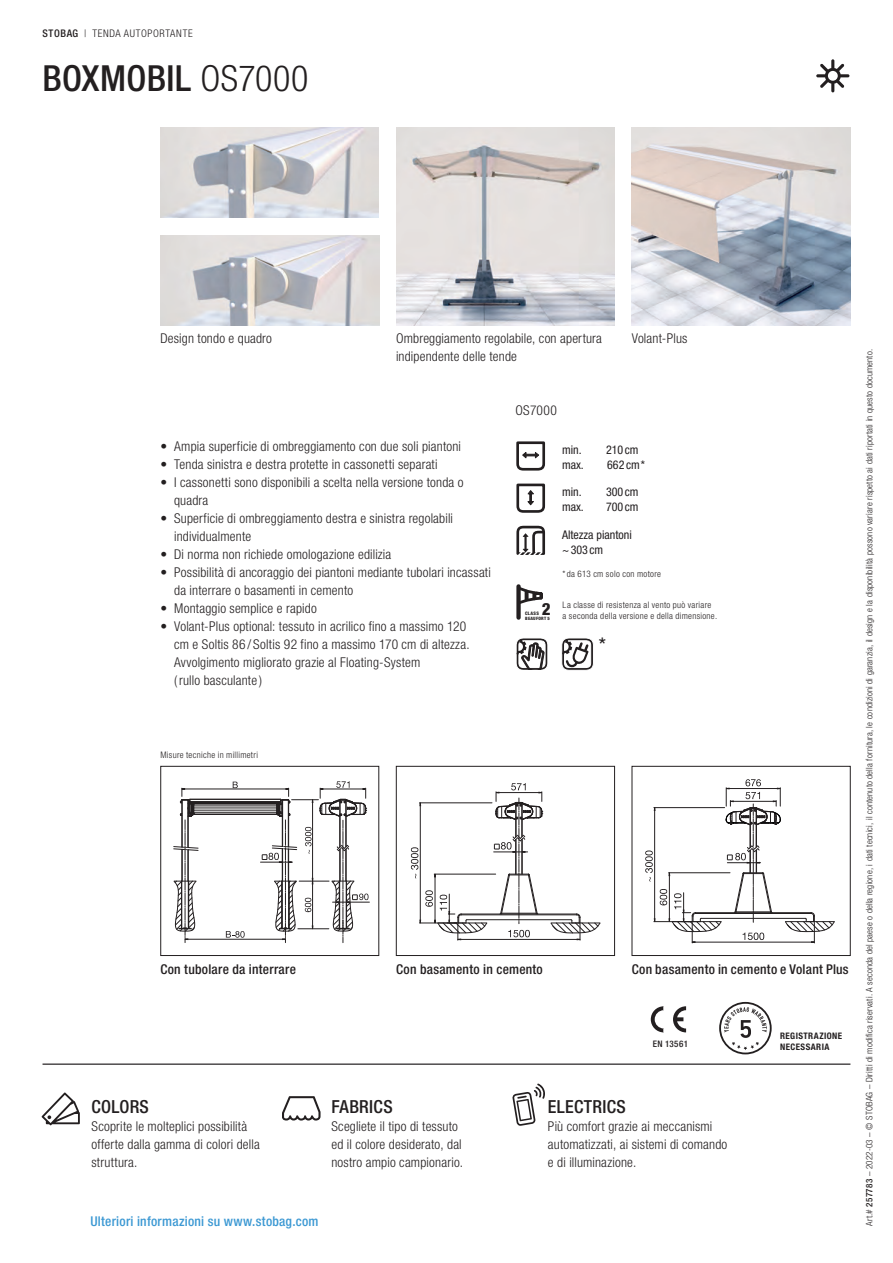
<style>
.page{position:relative;width:893px;height:1263px;background:#fff}
.page>*{position:absolute;margin:0;border:0;box-sizing:border-box;transform-origin:0 0}
.t1{font:500 condensed 36px "Helvetica Neue LT Pro";letter-spacing:.01em;color:#231f20}
.t2{font:condensed 20.4px "Helvetica Neue LT Pro";color:#231f20}
.t3{font:500 condensed 18px "Helvetica Neue LT Pro";letter-spacing:.02em;color:#231f20}
.t4{font:800 condensed 16.8px "Helvetica Neue LT Pro";color:#231f20}
.t5{font:300 condensed 13.5px/18px "Helvetica Neue LT Pro";letter-spacing:.015em;color:#231f20}
.t6{font:500 condensed 13.5px "Helvetica Neue LT Pro";letter-spacing:.02em;color:#231f20}
.t7{font:500 condensed 13.5px "Helvetica Neue LT Pro";letter-spacing:.02em;color:#3b98d3}
.t8{font:condensed 12px/15px "Helvetica Neue LT Pro";color:#231f20}
.t9{font:300 condensed 10.5px "Helvetica Neue LT Pro";letter-spacing:.06em;color:#231f20}
.t10{font:300 condensed 9px/11.2px "Helvetica Neue LT Pro";letter-spacing:.02em;color:#231f20}
.t11{font:700 condensed 9px/11.2px "Helvetica Neue LT Pro";letter-spacing:.045em;color:#231f20}
.t12{font:300 condensed 9px "Helvetica Neue LT Pro";letter-spacing:.04em;color:#231f20}
.t13{font:500 condensed 9px "Helvetica Neue LT Pro";letter-spacing:.045em;color:#231f20}
.t14{font:800 condensed 4.8px "Helvetica Neue LT Pro";letter-spacing:.075em;color:#231f20}
.t15{font:800 condensed 4.5px "Helvetica Neue LT Pro";letter-spacing:.05em;color:#231f20}
.s1{font-weight:500}
.s2{font-weight:300}
</style>
<div class="page">
<svg style="left:816px;top:59px;width:33px;height:33px"></svg>
<img style="left:160px;top:128px;width:218px;height:89px">
<img style="left:160px;top:235px;width:219px;height:90px">
<img style="left:632px;top:127px;width:218px;height:198px">
<img style="left:396px;top:128px;width:219px;height:197px">
<svg style="left:516px;top:441px;width:30px;height:30px"></svg>
<svg style="left:516px;top:483px;width:30px;height:30px"></svg>
<div style="left:516px;top:586px;width:5px;height:32px;background:#231f20"></div>
<svg style="left:516px;top:585px;width:27px;height:21px"></svg>
<svg style="left:233px;top:782px;width:5px;height:6px"></svg>
<svg style="left:226px;top:931px;width:19px;height:7px"></svg>
<hr style="left:185px;top:939px;width:100px;height:1px;background:#231f20">
<hr style="left:182px;top:789px;width:107px;height:1px;background:#231f20">
<hr style="left:193px;top:814px;width:85px;height:1px;background:#231f20">
<hr style="left:193px;top:803px;width:85px;height:1px;background:#231f20">
<hr style="left:194px;top:804px;width:83px;height:1px;background:#231f20">
<hr style="left:194px;top:806px;width:83px;height:1px;background:#231f20">
<hr style="left:194px;top:808px;width:83px;height:1px;background:#231f20">
<hr style="left:194px;top:810px;width:83px;height:1px;background:#231f20">
<hr style="left:194px;top:812px;width:83px;height:1px;background:#231f20">
<hr style="left:190px;top:799px;width:91px;height:1px;background:#231f20">
<hr style="left:190px;top:801px;width:91px;height:1px;background:#231f20">
<hr style="left:190px;top:802px;width:91px;height:1px;background:#231f20">
<svg style="left:173px;top:788px;width:25px;height:154px"></svg>
<svg style="left:260px;top:781px;width:109px;height:162px"></svg>
<div style="left:160px;top:766px;width:219px;height:190px;border:1px solid #231f20"></div>
<hr style="left:458px;top:939px;width:122px;height:1px;background:#231f20">
<hr style="left:435px;top:874px;width:1px;height:49px;background:#231f20">
<hr style="left:434px;top:874px;width:62px;height:1px;background:#231f20">
<hr style="left:420px;top:803px;width:1px;height:120px;background:#231f20">
<hr style="left:419px;top:802px;width:73px;height:1px;background:#231f20">
<hr style="left:419px;top:923px;width:38px;height:1px;background:#231f20">
<hr style="left:461px;top:914px;width:116px;height:1px;background:#231f20">
<hr style="left:467px;top:919px;width:104px;height:1px;background:#231f20">
<svg style="left:551px;top:913px;width:49px;height:27px"></svg>
<svg style="left:508px;top:930px;width:22px;height:7px"></svg>
<svg style="left:420px;top:890px;width:67px;height:50px"></svg>
<svg style="left:494px;top:783px;width:49px;height:141px"></svg>
<svg style="left:411px;top:847px;width:7px;height:31px"></svg>
<div style="left:396px;top:766px;width:219px;height:190px;border:1px solid #231f20"></div>
<svg style="left:645px;top:779px;width:190px;height:164px"></svg>
<div style="left:632px;top:766px;width:218px;height:190px;border:1px solid #231f20"></div>
<svg style="left:651px;top:1006px;width:13px;height:26px"></svg>
<svg style="left:673px;top:1006px;width:13px;height:26px"></svg>
<hr style="left:43px;top:1063px;width:807px;height:2px;background:#231f20">
<svg style="left:42px;top:1092px;width:38px;height:33px"></svg>
<svg style="left:512px;top:1083px;width:33px;height:43px"></svg>
<svg style="left:282px;top:1096px;width:39px;height:24px"></svg>
<svg style="left:516px;top:526px;width:29px;height:29px"></svg>
<svg style="left:516px;top:638px;width:32px;height:32px"></svg>
<svg style="left:562px;top:638px;width:32px;height:32px"></svg>
<svg style="left:719px;top:1002px;width:53px;height:52px"></svg>
<p class="t9" style="left:43px;top:28px;width:152px"><span class="s1">STOBAG</span> | TENDA AUTOPORTANTE</p>
<h1 class="t1" style="left:43px;top:57px;width:267px">BOXMOBIL <span class="s2">OS7000</span></h1>
<p class="t5" style="left:160px;top:330px;width:113px">Design tondo e quadro</p>
<p class="t5" style="left:396px;top:330px;width:207px">Ombreggiamento regolabile, con apertura indipendente delle tende</p>
<p class="t5" style="left:632px;top:330px;width:57px">Volant-Plus</p>
<p class="t5" style="left:160px;top:438px;width:302px">• Ampia superficie di ombreggiamento con due soli piantoni</p>
<p class="t5" style="left:160px;top:456px;width:279px">• Tenda sinistra e destra protette in cassonetti separati</p>
<p class="t5" style="left:174px;top:474px;width:291px;text-indent:-14px">• I cassonetti sono disponibili a scelta nella versione tonda o quadra</p>
<p class="t5" style="left:174px;top:510px;width:280px;text-indent:-14px">• Superficie di ombreggiamento destra e sinistra regolabili individualmente</p>
<p class="t5" style="left:160px;top:546px;width:232px">• Di norma non richiede omologazione edilizia</p>
<p class="t5" style="left:174px;top:564px;width:318px;text-indent:-14px">• Possibilità di ancoraggio dei piantoni mediante tubolari incassati da interrare o basamenti in cemento</p>
<p class="t5" style="left:160px;top:599px;width:158px">• Montaggio semplice e rapido</p>
<p class="t5" style="left:174px;top:617px;width:297px;text-indent:-14px">• Volant-Plus optional: tessuto in acrilico fino a massimo 120 cm e Soltis 86 / Soltis 92 fino a massimo 170 cm di altezza.<br>Avvolgimento migliorato grazie al Floating-System<br>( rullo basculante )</p>
<p class="t10" style="left:160px;top:749px;width:99px">Misure tecniche in millimetri</p>
<p class="t5" style="left:515px;top:402px;width:43px">OS7000</p>
<p class="t8" style="left:562px;top:443px;width:21px">min.</p>
<p class="t8" style="left:606px;top:443px;width:34px">210 cm</p>
<p class="t8" style="left:562px;top:458px;width:23px">max.</p>
<p class="t8" style="left:607px;top:458px;width:39px">662 cm*</p>
<p class="t8" style="left:562px;top:484px;width:21px">min.</p>
<p class="t8" style="left:606px;top:484px;width:34px">300 cm</p>
<p class="t8" style="left:562px;top:499px;width:23px">max.</p>
<p class="t8" style="left:606px;top:499px;width:34px">700 cm</p>
<p class="t8" style="left:562px;top:527px;width:71px">Altezza piantoni ~ 303 cm</p>
<p class="t4" style="left:542px;top:598px;width:10px">2</p>
<p class="t14" style="left:525px;top:610px;width:15px">CLASS</p>
<p class="t15" style="left:525px;top:615px;width:26px">BEAUFORT 5</p>
<p class="t12" style="left:562px;top:569px;width:100px">* da 613 cm solo con motore</p>
<p class="t10" style="left:563px;top:599px;width:156px">La classe di resistenza al vento può variare a seconda della versione e della dimensione.</p>
<h2 class="t2" style="left:599px;top:633px;width:9px">*</h2>
<p class="t6" style="left:160px;top:961px;width:137px">Con tubolare da interrare</p>
<p class="t6" style="left:396px;top:961px;width:148px">Con basamento in cemento</p>
<p class="t6" style="left:632px;top:961px;width:218px">Con basamento in cemento e Volant Plus</p>
<h3 class="t3" style="left:91px;top:1096px;width:59px">COLORS</h3>
<p class="t5" style="left:91px;top:1117px;width:170px">Scoprite le molteplici possibilità offerte dalla gamma di colori della struttura.</p>
<h3 class="t3" style="left:331px;top:1096px;width:63px">FABRICS</h3>
<p class="t5" style="left:331px;top:1117px;width:133px">Scegliete il tipo di tessuto ed il colore desiderato, dal nostro ampio campionario.</p>
<p class="t7" style="left:90px;top:1213px;width:230px">Ulteriori informazioni su www.stobag.com</p>
<p class="t13" style="left:653px;top:1038px;width:37px">EN 13561</p>
<h3 class="t3" style="left:548px;top:1096px;width:79px">ELECTRICS</h3>
<p class="t5" style="left:548px;top:1117px;width:181px">Più comfort grazie ai meccanismi automatizzati, ai sistemi di comando e di illuminazione.</p>
<p class="t11" style="left:780px;top:1030px;width:63px">REGISTRAZIONE<br>NECESSARIA</p>
<p class="t10" style="left:864px;top:1225px;width:878px;rotate:-90deg">Art.# <span class="s1">257783</span> – 2022-03 – © STOBAG – Diritti di modifica riservati. A seconda del paese o della regione, i dati tecnici, il contenuto della fornitura, le condizioni di garanzia, il design e la disponibilità possono variare rispetto ai dati riportati in questo documento.</p>
</div>
